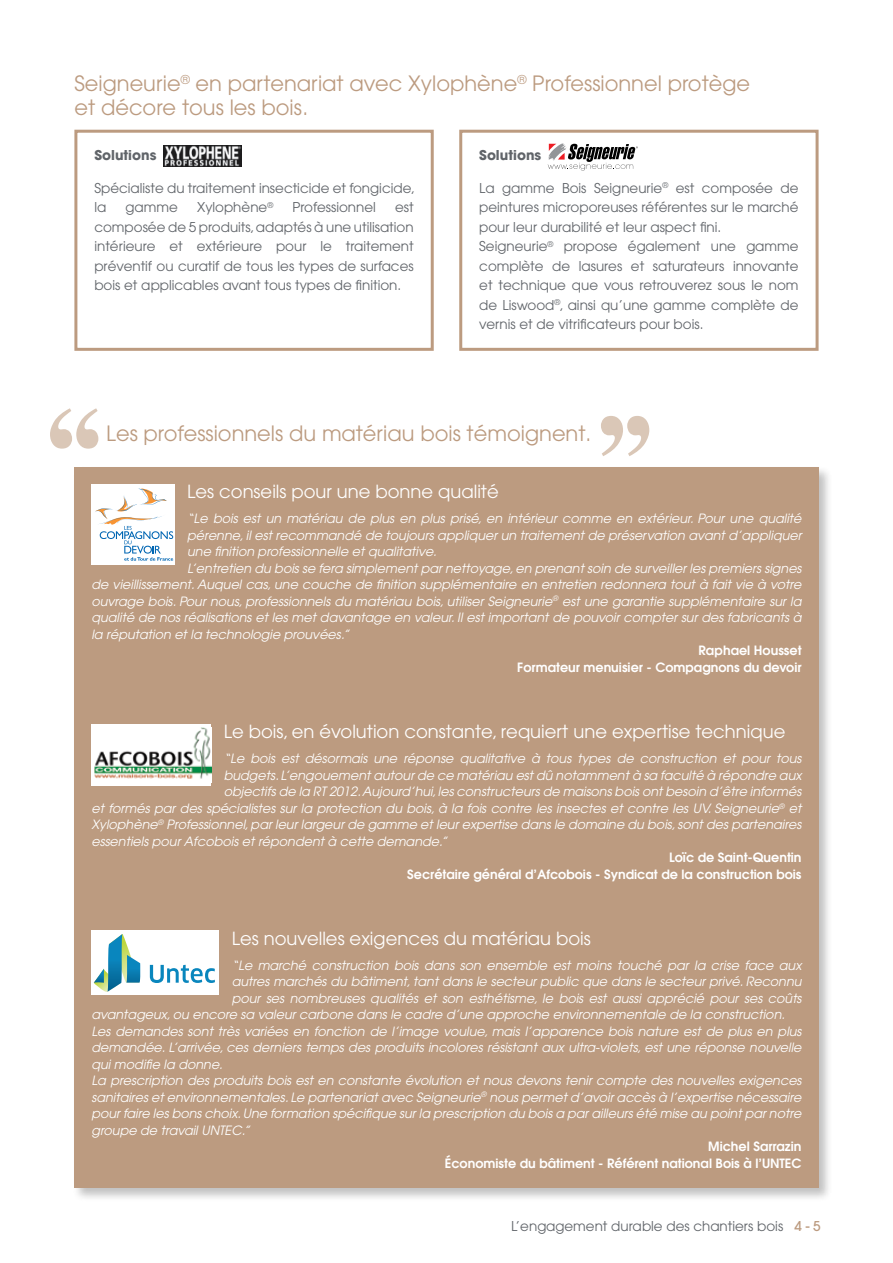
<style>
.page{position:relative;width:893px;height:1263px;background:#fff}
.page>*{position:absolute;margin:0;border:0;box-sizing:border-box;transform-origin:0 0}
.t1{font:700 120px "Times";color:#dac7b7}
.t2{font:21px/24px "Avant Garde";color:#bc9b80}
.t3{font:18px "Avant Garde";color:#fff}
.t4{font:13.5px/19.5px "Avant Garde";color:#606469}
.t5{font:700 13.5px "Avant Garde";color:#606469}
.t6{font:italic 12.75px "Avant Garde";color:#fff}
.t7{font:600 12.75px/16.5px "Avant Garde";color:#fff;text-align:right}
.s1{font-weight:500;color:#bc9b80}
</style>
<div class="page">
<div style="left:72px;top:465px;width:760px;height:737px;background:#000;opacity:.25"></div>
<div style="left:74px;top:467px;width:745px;height:721px;background:#bc9b80"></div>
<div style="left:74px;top:130px;width:360px;height:221px;border:3px solid #bc9b80"></div>
<div style="left:459px;top:130px;width:360px;height:221px;border:3px solid #bc9b80"></div>
<svg style="left:548px;top:143px;width:90px;height:28px"></svg>
<img style="left:163px;top:145px;width:78px;height:21px">
<div style="left:91px;top:724px;width:120px;height:62px;background:#fff"></div>
<img style="left:94px;top:727px;width:117px;height:52px">
<div style="left:91px;top:484px;width:83px;height:81px;background:#fff"></div>
<svg style="left:95px;top:488px;width:78px;height:73px"></svg>
<div style="left:91px;top:931px;width:128px;height:64px;background:#fff"></div>
<svg style="left:93px;top:934px;width:48px;height:58px"></svg>
<svg style="left:150px;top:965px;width:65px;height:18px"></svg>
<h2 class="t2" style="left:74px;top:71px;width:677px">Seigneurie<sup>®</sup> en partenariat avec Xylophène<sup>®</sup> Professionnel protège et décore tous les bois.</h2>
<p class="t5" style="left:94px;top:147px;width:64px">Solutions</p>
<p class="t4" style="left:94px;top:178px;width:322px">Spécialiste du traitement insecticide et fongicide, la</p>
<p class="t4" style="left:126px;top:197px;width:54px">gamme</p>
<p class="t4" style="left:197px;top:197px;width:78px">Xylophène<sup>®</sup></p>
<p class="t4" style="left:292px;top:197px;width:85px">Professionnel</p>
<p class="t4" style="left:94px;top:197px;width:321px;text-align:justify;text-indent:301px">est composée de 5 produits, adaptés à une utilisation intérieure et extérieure pour le traitement préventif ou curatif de tous les types de surfaces bois et applicables avant tous types de finition.</p>
<p class="t5" style="left:479px;top:147px;width:64px">Solutions</p>
<p class="t4" style="left:479px;top:178px;width:321px">La gamme Bois Seigneurie<sup>®</sup> est composée de peintures microporeuses référentes sur le marché pour leur durabilité et leur aspect fini.<br>Seigneurie<sup>®</sup> propose également une gamme complète de lasures et saturateurs innovante et technique que vous retrouverez sous le nom de Liswood<sup>®</sup>, ainsi qu’une gamme complète de vernis et de vitrificateurs pour bois.</p>
<h1 class="t1" style="left:41px;top:336px;width:68px">‘‘</h1>
<h2 class="t2" style="left:106px;top:421px;width:487px">Les professionnels du matériau bois témoignent.</h2>
<h1 class="t1" style="left:658px;top:529px;width:68px;rotate:-180deg">‘‘</h1>
<h3 class="t3" style="left:187px;top:481px;width:313px">Les conseils pour une bonne qualité</h3>
<p class="t6" style="left:187px;top:511px;width:616px">“Le bois est un matériau de plus en plus prisé, en intérieur comme en extérieur. Pour une qualité</p>
<p class="t6" style="left:187px;top:527px;width:616px">pérenne, il est recommandé de toujours appliquer un traitement de préservation avant d’appliquer</p>
<p class="t6" style="left:187px;top:544px;width:251px">une finition professionnelle et qualitative.</p>
<p class="t6" style="left:187px;top:560px;width:616px">L’entretien du bois se fera simplement par nettoyage, en prenant soin de surveiller les premiers signes</p>
<p class="t6" style="left:91px;top:577px;width:712px">de vieillissement. Auquel cas, une couche de finition supplémentaire en entretien redonnera tout à fait vie à votre</p>
<p class="t6" style="left:91px;top:593px;width:712px">ouvrage bois. Pour nous, professionnels du matériau bois, utiliser Seigneurie<sup>®</sup> est une garantie supplémentaire sur la</p>
<p class="t6" style="left:91px;top:610px;width:712px">qualité de nos réalisations et les met davantage en valeur. Il est important de pouvoir compter sur des fabricants à</p>
<p class="t6" style="left:91px;top:626px;width:259px">la réputation et la technologie prouvées.”</p>
<p class="t7" style="left:517px;top:642px;width:286px">Raphael Housset<br>Formateur menuisier - Compagnons du devoir</p>
<h3 class="t3" style="left:224px;top:721px;width:563px">Le bois, en évolution constante, requiert une expertise technique</h3>
<p class="t6" style="left:224px;top:751px;width:579px">“Le bois est désormais une réponse qualitative à tous types de construction et pour tous</p>
<p class="t6" style="left:224px;top:768px;width:579px">budgets. L’engouement autour de ce matériau est dû notamment à sa faculté à répondre aux</p>
<p class="t6" style="left:224px;top:784px;width:579px">objectifs de la RT 2012. Aujourd’hui, les constructeurs de maisons bois ont besoin d’être informés</p>
<p class="t6" style="left:91px;top:801px;width:712px">et formés par des spécialistes sur la protection du bois, à la fois contre les insectes et contre les UV. Seigneurie<sup>®</sup> et</p>
<p class="t6" style="left:91px;top:817px;width:712px">Xylophène<sup>®</sup> Professionnel, par leur largeur de gamme et leur expertise dans le domaine du bois, sont des partenaires</p>
<p class="t6" style="left:91px;top:834px;width:357px">essentiels pour Afcobois et répondent à cette demande.”</p>
<p class="t7" style="left:407px;top:849px;width:396px">Loïc de Saint-Quentin<br>Secrétaire général d’Afcobois - Syndicat de la construction bois</p>
<h3 class="t3" style="left:232px;top:927px;width:361px">Les nouvelles exigences du matériau bois</h3>
<p class="t6" style="left:232px;top:957px;width:571px">“Le marché construction bois dans son ensemble est moins touché par la crise face aux</p>
<p class="t6" style="left:232px;top:974px;width:571px">autres marchés du bâtiment, tant dans le secteur public que dans le secteur privé. Reconnu</p>
<p class="t6" style="left:232px;top:990px;width:571px">pour ses nombreuses qualités et son esthétisme, le bois est aussi apprécié pour ses coûts</p>
<p class="t6" style="left:91px;top:1007px;width:695px">avantageux, ou encore sa valeur carbone dans le cadre d’une approche environnementale de la construction.</p>
<p class="t6" style="left:91px;top:1023px;width:712px">Les demandes sont très variées en fonction de l’image voulue, mais l’apparence bois nature est de plus en plus</p>
<p class="t6" style="left:91px;top:1040px;width:712px">demandée. L’arrivée, ces derniers temps des produits incolores résistant aux ultra-violets, est une réponse nouvelle</p>
<p class="t6" style="left:91px;top:1056px;width:133px">qui modifie la donne.</p>
<p class="t6" style="left:91px;top:1073px;width:712px">La prescription des produits bois est en constante évolution et nous devons tenir compte des nouvelles exigences</p>
<p class="t6" style="left:91px;top:1089px;width:712px">sanitaires et environnementales. Le partenariat avec Seigneurie<sup>®</sup> nous permet d’avoir accès à l’expertise nécessaire</p>
<p class="t6" style="left:91px;top:1106px;width:712px">pour faire les bons choix. Une formation spécifique sur la prescription du bois a par ailleurs été mise au point par notre</p>
<p class="t6" style="left:91px;top:1122px;width:160px">groupe de travail UNTEC.”</p>
<p class="t7" style="left:445px;top:1138px;width:358px;text-align:left;text-indent:263px">Michel Sarrazin<br>Économiste du bâtiment - Référent national Bois à l’UNTEC</p>
<p class="t4" style="left:511px;top:1216px;width:311px">L’engagement durable des chantiers bois <span class="s1">4 - 5</span></p>
</div>
